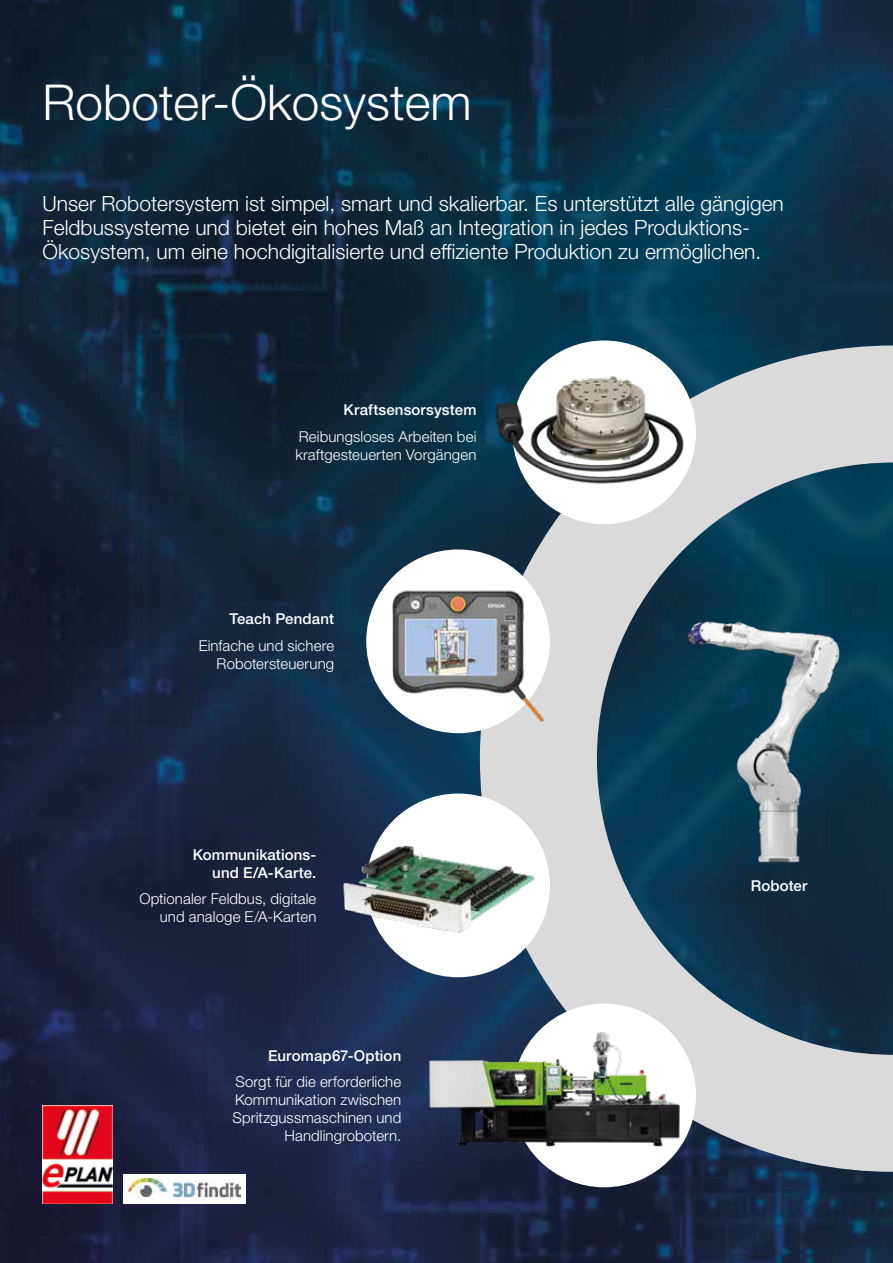
<style>
.page{position:relative;width:893px;height:1263px;background:#fff}
.page>*{position:absolute;margin:0;border:0;box-sizing:border-box;transform-origin:0 0}
.t1{font:300 49.5px "Helvetica Neue LT Pro";color:#fff}
.t2{font:300 21px/24px "Helvetica Neue LT Pro";color:#fff}
.t3{font:300 15px/18px "Helvetica Neue LT Pro";letter-spacing:.005em;color:#fff;text-align:right}
.t4{font:500 15px/18px "Helvetica Neue LT Pro";letter-spacing:.01em;color:#fff;text-align:right}
</style>
<div class="page">
<img style="left:0;top:0;width:893px;height:1263px">
<div style="left:123px;top:1174px;width:123px;height:29px;background:#fff"></div>
<img style="left:129px;top:1178px;width:111px;height:21px">
<img style="left:43px;top:1106px;width:69px;height:97px">
<svg style="left:480px;top:345px;width:413px;height:827px;background:#6f8592"></svg>
<div style="left:512px;top:340px;width:184px;height:184px;background:#fff;border-radius:50%"></div>
<img style="left:490px;top:372px;width:196px;height:116px">
<div style="left:366px;top:549px;width:184px;height:184px;background:#fff;border-radius:50%"></div>
<img style="left:380px;top:584px;width:176px;height:149px">
<div style="left:366px;top:793px;width:184px;height:184px;background:#fff;border-radius:50%"></div>
<img style="left:333px;top:835px;width:210px;height:111px">
<div style="left:512px;top:1003px;width:184px;height:184px;background:#fff;border-radius:50%"></div>
<img style="left:415px;top:1029px;width:278px;height:126px">
<img style="left:680px;top:604px;width:198px;height:275px">
<h1 class="t1" style="left:43px;top:73px;width:431px">Roboter-Ökosystem</h1>
<p class="t2" style="left:43px;top:191px;width:743px">Unser Robotersystem ist simpel, smart und skalierbar. Es unterstützt alle gängigen<br>Feldbussysteme und bietet ein hohes Maß an Integration in jedes Produktions-<br>Ökosystem, um eine hochdigitalisierte und effiziente Produktion zu ermöglichen.</p>
<p class="t4" style="left:344px;top:401px;width:134px">Kraftsensorsystem</p>
<p class="t3" style="left:295px;top:427px;width:182px;text-align:left">Reibungsloses Arbeiten bei kraftgesteuerten Vorgängen</p>
<p class="t4" style="left:229px;top:610px;width:106px">Teach Pendant</p>
<p class="t3" style="left:199px;top:636px;width:137px">Einfache und sichere<br>Robotersteuerung</p>
<p class="t4" style="left:193px;top:845px;width:125px">Kommunikations&shy;und E/A-Karte.</p>
<p class="t3" style="left:139px;top:889px;width:178px">Optionaler Feldbus, digitale und analoge E/A-Karten</p>
<p class="t4" style="left:268px;top:1046px;width:135px">Euromap67-Option</p>
<p class="t3" style="left:233px;top:1072px;width:170px">Sorgt für die erforderliche<br>Kommunikation zwischen<br>Spritzgussmaschinen und<br>Handlingrobotern.</p>
<p class="t4" style="left:751px;top:876px;width:58px">Roboter</p>
</div>
